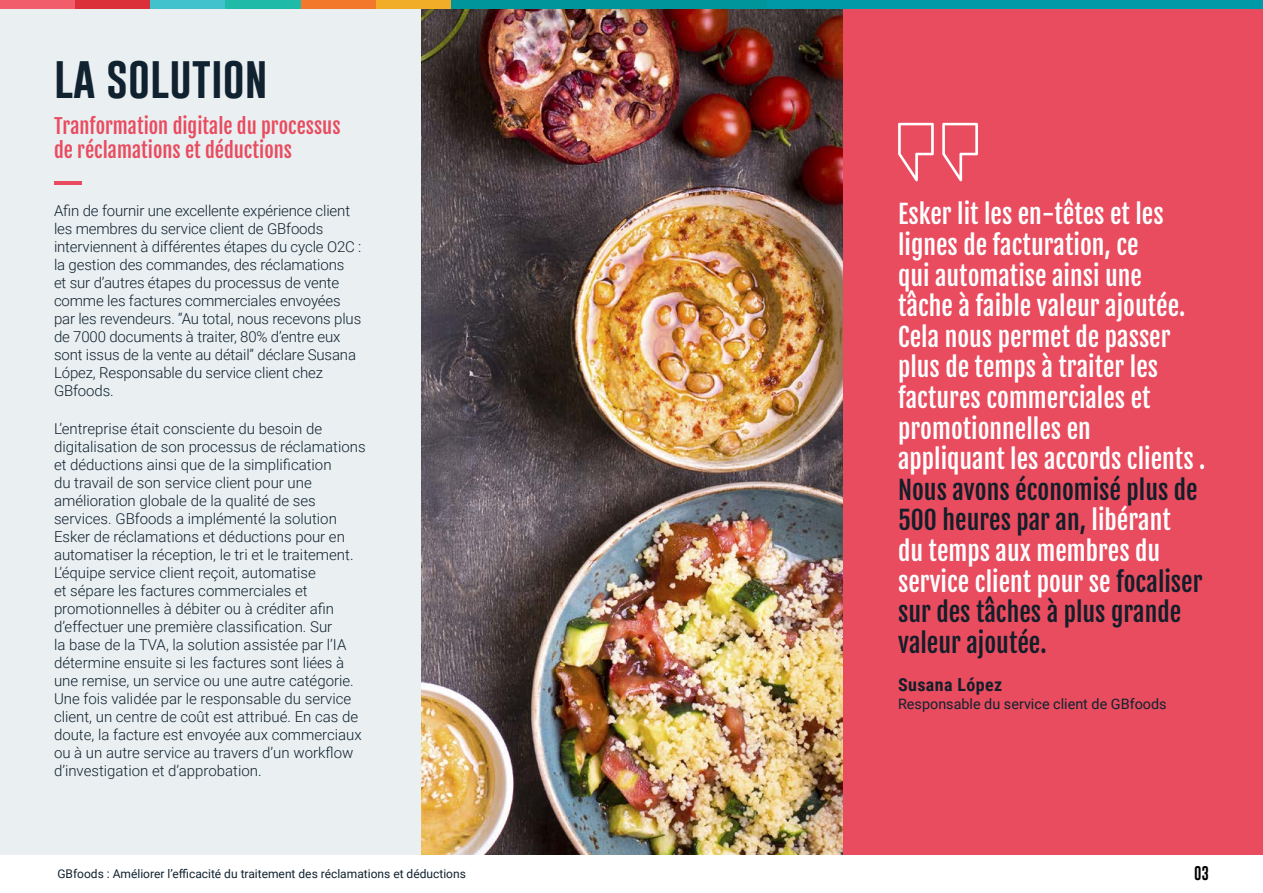
<style>
.page{position:relative;width:1263px;height:893px;background:#fff}
.page>*{position:absolute;margin:0;border:0;box-sizing:border-box;transform-origin:0 0}
.t1{font:43.5px "Gobold";color:#10222f}
.t2{font:25.5px/30.6px "Fjalla One";color:#fff}
.t3{font:25.5px/30.6px "Fjalla One";color:#131e29}
.t4{font:20.25px/23.2px "Fjalla One";color:#e94b5f}
.t5{font:700 18px "Roboto Condensed";letter-spacing:.02em;color:#131e29}
.t6{font:300 15px/18px "Roboto";color:#10222f}
.t7{font:14.4px "Roboto";color:#10222f}
.t8{font:14.4px "Gobold";color:#000}
.t9{font:12px "Roboto";color:#10222f}
.s1{color:#fff}
</style>
<div class="page">
<div style="left:0;top:4px;width:1263px;height:889px;background:#eaeff1"></div>
<hr style="left:54px;top:181px;width:27px;height:4px;background:#e94b5f">
<div style="left:842px;top:0;width:421px;height:893px;background:#e94b5f"></div>
<svg style="left:942px;top:123px;width:36px;height:58px"></svg>
<svg style="left:898px;top:123px;width:36px;height:58px"></svg>
<img style="left:421px;top:9px;width:421px;height:846px">
<div style="left:0;top:855px;width:1263px;height:38px;background:#fff"></div>
<div style="left:0;top:0;width:1263px;height:9px;background:#0099a8"></div>
<div style="left:0;top:0;width:75px;height:9px;background:#f15d6b"></div>
<div style="left:75px;top:0;width:76px;height:9px;background:#db303a"></div>
<div style="left:150px;top:0;width:76px;height:9px;background:#41c2cd"></div>
<div style="left:226px;top:0;width:75px;height:9px;background:#1fbaa8"></div>
<div style="left:301px;top:0;width:75px;height:9px;background:#f4782c"></div>
<div style="left:376px;top:0;width:75px;height:9px;background:#f1ac28"></div>
<div style="left:451px;top:0;width:316px;height:9px;background:#00959b"></div>
<h1 class="t1" style="left:54px;top:50px;width:215px">LA SOLUTION</h1>
<h3 class="t4" style="left:54px;top:115px;width:288px">Tranformation digitale du processus de réclamations et déductions</h3>
<p class="t6" style="left:54px;top:201px;width:309px">Afin de fournir une excellente expérience client les membres du service client de GBfoods interviennent à différentes étapes du cycle O2C : la gestion des commandes, des réclamations<br>et sur d’autres étapes du processus de vente comme les factures commerciales envoyées par les revendeurs. “Au total, nous recevons plus de 7000 documents à traiter, 80% d’entre eux sont issus de la vente au détail” déclare Susana López, Responsable du service client chez GBfoods.</p>
<p class="t6" style="left:54px;top:419px;width:313px">L’entreprise était consciente du besoin de digitalisation de son processus de réclamations et déductions ainsi que de la simplification<br>du travail de son service client pour une amélioration globale de la qualité de ses services. GBfoods a implémenté la solution Esker de réclamations et déductions pour en automatiser la réception, le tri et le traitement.<br>L’équipe service client reçoit, automatise<br>et sépare les factures commerciales et promotionnelles à débiter ou à créditer afin d’effectuer une première classification. Sur<br>la base de la TVA, la solution assistée par l’IA détermine ensuite si les factures sont liées à une remise, un service ou une autre catégorie.<br>Une fois validée par le responsable du service client, un centre de coût est attribué. En cas de doute, la facture est envoyée aux commerciaux ou à un autre service au travers d’un workflow d’investigation et d’approbation.</p>
<p class="t2" style="left:898px;top:199px;width:309px">Esker lit les en-têtes et les lignes de facturation, ce<br>qui automatise ainsi une<br>tâche à faible valeur ajoutée.<br>Cela nous permet de passer plus de temps à traiter les factures commerciales et promotionnelles en<br>appliquant les accords clients .</p>
<h2 class="t3" style="left:898px;top:474px;width:306px">Nous avons économisé plus de<br>500 heures par an, <span class="s1">libérant<br>du temps aux membres du service client pour se</span> focaliser sur des tâches à plus grande valeur ajoutée.</h2>
<p class="t5" style="left:898px;top:672px;width:106px">Susana López</p>
<p class="t7" style="left:898px;top:693px;width:270px">Responsable du service client de GBfoods</p>
<p class="t9" style="left:57px;top:865px;width:410px">GBfoods : Améliorer l’efficacité du traitement des réclamations et déductions</p>
<p class="t8" style="left:1194px;top:864px;width:16px">03</p>
</div>
